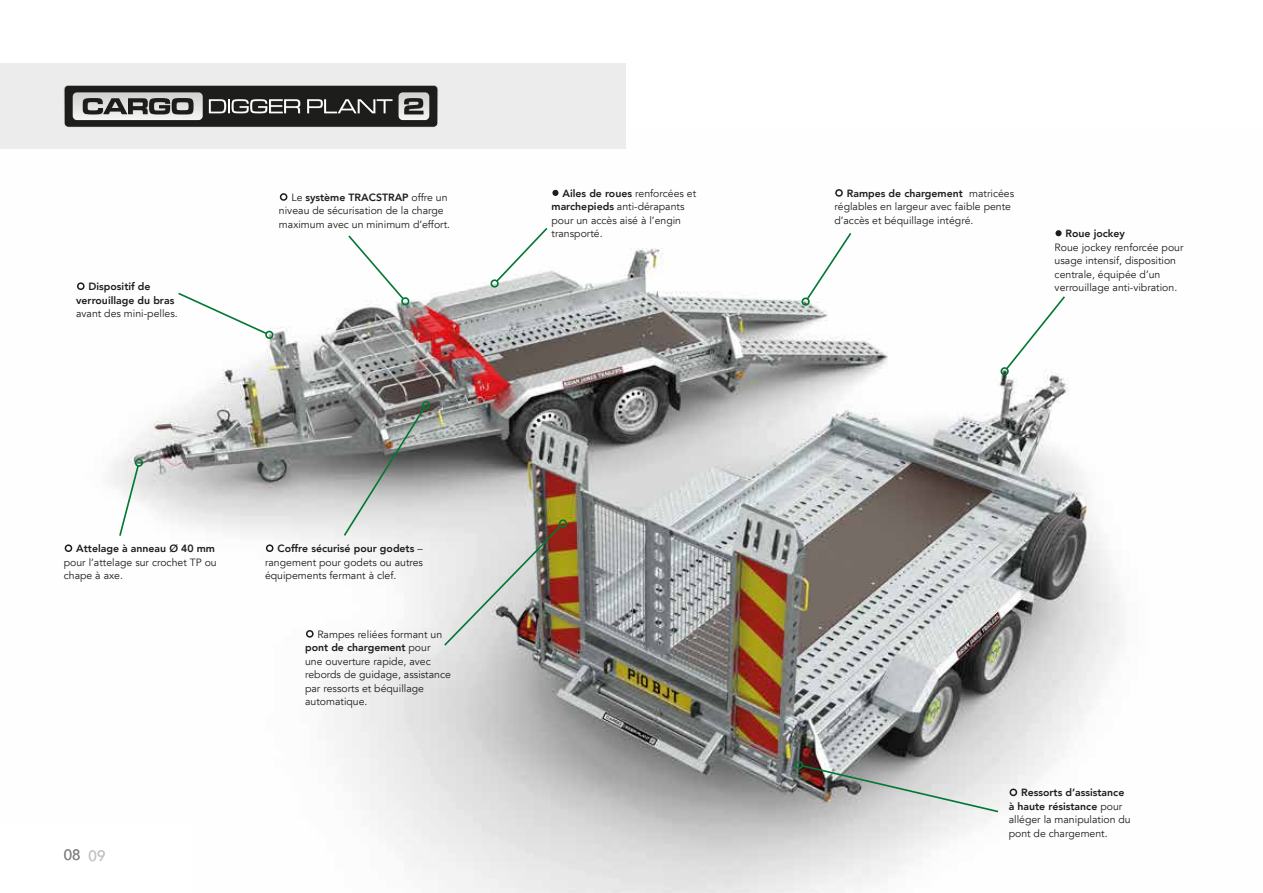
<style>
.page{position:relative;width:1263px;height:893px;background:#fff}
.page>*{position:absolute;margin:0;border:0;box-sizing:border-box;transform-origin:0 0}
.t1{font:15px "Avenir LT";color:#878787}
.t2{font:10.5px/13.5px "Avenir LT";color:#1d1d1b}
.t3{font:800 10.5px/13.5px "Avenir LT";color:#1d1d1b}
.s1{font-weight:800}
.s2{color:#c6c6c6}
</style>
<div class="page">
<img style="left:64px;top:127px;width:1058px;height:766px">
<div style="left:0;top:64px;width:625px;height:85px;background:#ececec"></div>
<svg style="left:64px;top:85px;width:374px;height:42px;background:#555553"></svg>
<img style="left:442px;top:518px;width:126px;height:129px">
<svg style="left:489px;top:226px;width:60px;height:63px"></svg>
<svg style="left:801px;top:231px;width:52px;height:76px"></svg>
<svg style="left:176px;top:291px;width:93px;height:45px"></svg>
<div style="left:265px;top:331px;width:9px;height:8px;border:2px solid #027834;border-radius:50%"></div>
<svg style="left:800px;top:764px;width:200px;height:49px;background:#bbbcba"></svg>
<div style="left:795px;top:761px;width:8px;height:8px;border:2px solid #027834;border-radius:50%"></div>
<svg style="left:342px;top:399px;width:90px;height:139px;background:#9fa29f"></svg>
<svg style="left:999px;top:294px;width:68px;height:82px"></svg>
<svg style="left:1009px;top:789px;width:8px;height:7px"></svg>
<svg style="left:835px;top:189px;width:8px;height:8px"></svg>
<svg style="left:552px;top:190px;width:6px;height:6px"></svg>
<svg style="left:65px;top:544px;width:7px;height:8px"></svg>
<svg style="left:77px;top:282px;width:8px;height:8px"></svg>
<svg style="left:266px;top:544px;width:7px;height:8px"></svg>
<svg style="left:306px;top:630px;width:8px;height:8px"></svg>
<svg style="left:118px;top:464px;width:22px;height:74px"></svg>
<div style="left:135px;top:458px;width:8px;height:9px;border:2px solid #027834;border-radius:50%"></div>
<svg style="left:1055px;top:230px;width:6px;height:6px"></svg>
<svg style="left:280px;top:193px;width:7px;height:8px"></svg>
<svg style="left:347px;top:234px;width:64px;height:73px"></svg>
<p class="t3" style="left:76px;top:280px;width:100px;text-indent:12px">Dispositif de verrouillage du bras</p>
<p class="t2" style="left:76px;top:307px;width:103px">avant des mini-pelles.</p>
<p class="t2" style="left:279px;top:191px;width:173px;text-indent:12px">Le <span class="s1">système TRACSTRAP</span> offre un niveau de sécurisation de la charge maximum avec un minimum d’effort.</p>
<p class="t3" style="left:76px;top:542px;width:140px">Attelage à anneau Ø 40 mm</p>
<p class="t2" style="left:64px;top:555px;width:155px">pour l’attelage sur crochet TP ou chape à axe.</p>
<p class="t2" style="left:265px;top:542px;width:160px;text-align:justify;text-indent:12px"><span class="s1">Coffre sécurisé pour godets</span> – rangement pour godets ou autres équipements fermant à clef.</p>
<p class="t2" style="left:305px;top:628px;width:147px;text-indent:12px">Rampes reliées formant un <span class="s1">pont de chargement</span> pour<br>une ouverture rapide, avec rebords de guidage, assistance par ressorts et béquillage automatique.</p>
<h1 class="t1" style="left:64px;top:846px;width:43px">08 <span class="s2">09</span></h1>
<p class="t2" style="left:551px;top:187px;width:146px;text-indent:11px"><span class="s1">Ailes de roues</span> renforcées et <span class="s1">marchepieds</span> anti-dérapants pour un accès aisé à l’engin transporté.</p>
<p class="t2" style="left:834px;top:187px;width:181px;text-indent:12px"><span class="s1">Rampes de chargement</span> matricées réglables en largeur avec faible pente d’accès et béquillage intégré.</p>
<p class="t3" style="left:1065px;top:227px;width:61px">Roue jockey</p>
<p class="t2" style="left:1054px;top:240px;width:130px">Roue jockey renforcée pour usage intensif, disposition centrale, équipée d’un verrouillage anti-vibration.</p>
<p class="t2" style="left:1009px;top:786px;width:124px;text-indent:12px"><span class="s1">Ressorts d’assistance à haute résistance</span> pour alléger la manipulation du pont de chargement.</p>
</div>
